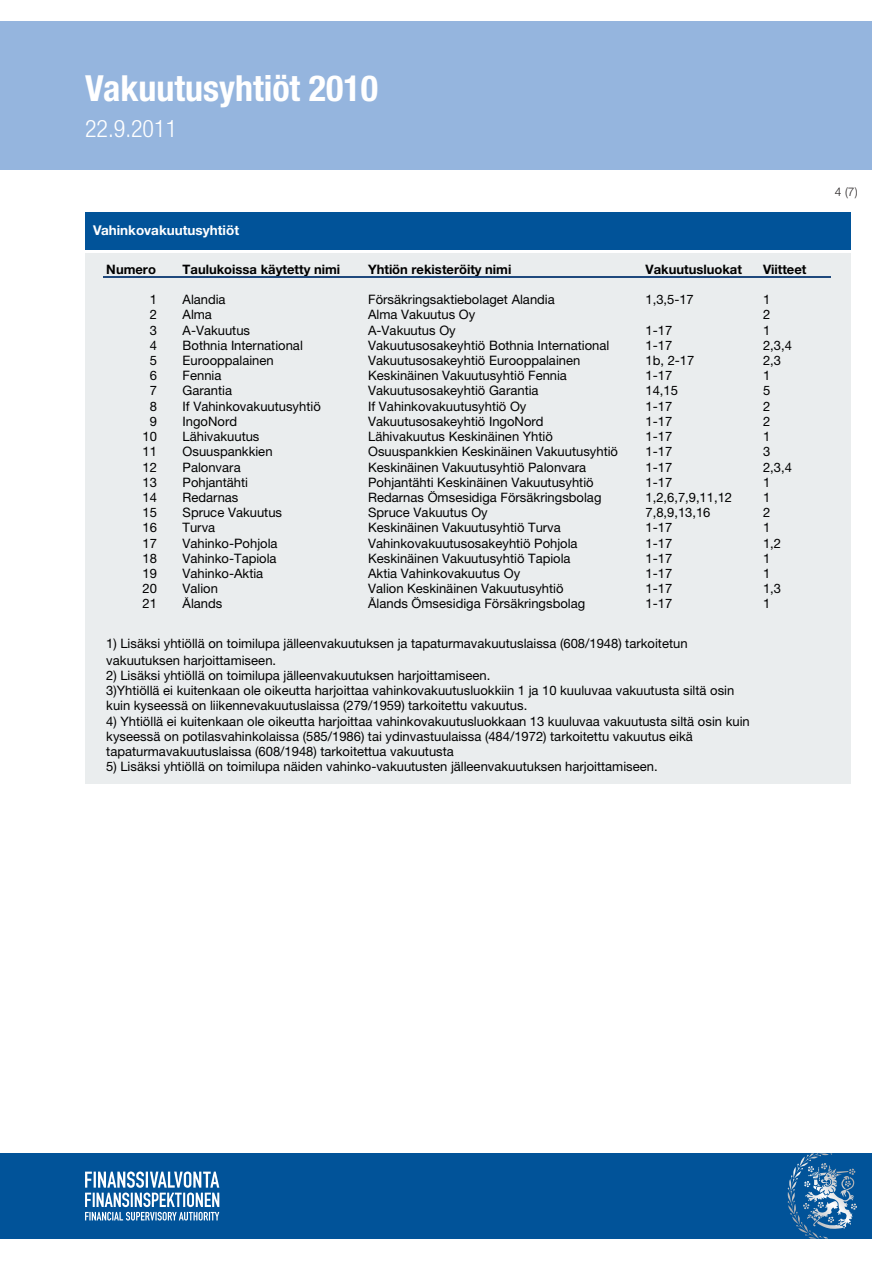
<style>
.page{position:relative;width:893px;height:1263px;background:#fff}
.page>*{position:absolute;margin:0;border:0;box-sizing:border-box;transform-origin:0 0}
.t1{font:700 condensed 36px "Helvetica Neue LT Std";color:#fff}
.t2{font:300 condensed 24px "Helvetica Neue LT Std";color:#fff}
.GRAAFIN_OTSIKKO{font:700 13.5px "Helvetica Neue LT Std";color:#fff}
.t3{font:13.05px/15.1px "Helvetica Neue LT Std";color:#000}
.t4{font:700 13.05px "Helvetica Neue LT Std";letter-spacing:-.005em;color:#000}
.t5{font:300 12px "Helvetica Neue LT Std";color:#231f20}
</style>
<div class="page">
<div style="left:0;top:21px;width:872px;height:149px;background:#95b5de"></div>
<div style="left:0;top:1153px;width:872px;height:85px;background:#015399"></div>
<svg style="left:800px;top:1153px;width:32px;height:13px"></svg>
<svg style="left:85px;top:1171px;width:134px;height:49px"></svg>
<div style="left:85px;top:213px;width:765px;height:37px;background:#015399"></div>
<div style="left:85px;top:253px;width:765px;height:531px;background:#eaedee"></div>
<hr style="left:104px;top:277px;width:727px;height:1px;background:#1f497d">
<h1 class="t1" style="left:85px;top:67px;width:294px">Vakuutusyhtiöt 2010</h1>
<h2 class="t2" style="left:85px;top:115px;width:94px">22.9.2011</h2>
<p class="GRAAFIN_OTSIKKO" style="left:93px;top:222px;width:147px">Vahinkovakuutusyhtiöt</p>
<p class="t4" style="left:106px;top:261px;width:51px">Numero</p>
<p class="t4" style="left:183px;top:261px;width:159px">Taulukoissa käytetty nimi</p>
<p class="t4" style="left:368px;top:261px;width:145px">Yhtiön rekisteröity nimi</p>
<p class="t4" style="left:645px;top:261px;width:98px">Vakuutusluokat</p>
<p class="t4" style="left:763px;top:261px;width:45px">Viitteet</p>
<p class="t3" style="left:150px;top:292px;width:9px">1</p>
<p class="t3" style="left:183px;top:292px;width:45px">Alandia</p>
<p class="t3" style="left:368px;top:292px;width:188px">Försäkringsaktiebolaget Alandia</p>
<p class="t3" style="left:645px;top:292px;width:50px">1,3,5-17</p>
<p class="t3" style="left:763px;top:292px;width:9px">1</p>
<p class="t3" style="left:150px;top:307px;width:9px">2</p>
<p class="t3" style="left:183px;top:307px;width:31px">Alma</p>
<p class="t3" style="left:368px;top:307px;width:109px">Alma Vakuutus Oy</p>
<p class="t3" style="left:763px;top:307px;width:9px">2</p>
<p class="t3" style="left:150px;top:322px;width:9px">3</p>
<p class="t3" style="left:183px;top:322px;width:69px">A-Vakuutus</p>
<p class="t3" style="left:368px;top:322px;width:89px">A-Vakuutus Oy</p>
<p class="t3" style="left:645px;top:322px;width:28px">1-17</p>
<p class="t3" style="left:763px;top:322px;width:9px">1</p>
<p class="t3" style="left:150px;top:337px;width:9px">4</p>
<p class="t3" style="left:183px;top:337px;width:122px">Bothnia International</p>
<p class="t3" style="left:368px;top:337px;width:243px">Vakuutusosakeyhtiö Bothnia International</p>
<p class="t3" style="left:645px;top:337px;width:28px">1-17</p>
<p class="t3" style="left:763px;top:337px;width:30px">2,3,4</p>
<p class="t3" style="left:150px;top:353px;width:9px">5</p>
<p class="t3" style="left:183px;top:353px;width:93px">Eurooppalainen</p>
<p class="t3" style="left:368px;top:353px;width:214px">Vakuutusosakeyhtiö Eurooppalainen</p>
<p class="t3" style="left:645px;top:353px;width:50px">1b, 2-17</p>
<p class="t3" style="left:763px;top:353px;width:20px">2,3</p>
<p class="t3" style="left:150px;top:368px;width:9px">6</p>
<p class="t3" style="left:183px;top:368px;width:40px">Fennia</p>
<p class="t3" style="left:368px;top:368px;width:200px">Keskinäinen Vakuutusyhtiö Fennia</p>
<p class="t3" style="left:645px;top:368px;width:28px">1-17</p>
<p class="t3" style="left:763px;top:368px;width:9px">1</p>
<p class="t3" style="left:150px;top:383px;width:9px">7</p>
<p class="t3" style="left:183px;top:383px;width:51px">Garantia</p>
<p class="t3" style="left:368px;top:383px;width:172px">Vakuutusosakeyhtiö Garantia</p>
<p class="t3" style="left:645px;top:383px;width:34px">14,15</p>
<p class="t3" style="left:763px;top:383px;width:9px">5</p>
<p class="t3" style="left:150px;top:398px;width:9px">8</p>
<p class="t3" style="left:183px;top:398px;width:140px">If Vahinkovakuutusyhtiö</p>
<p class="t3" style="left:368px;top:398px;width:160px">If Vahinkovakuutusyhtiö Oy</p>
<p class="t3" style="left:645px;top:398px;width:28px">1-17</p>
<p class="t3" style="left:763px;top:398px;width:9px">2</p>
<p class="t3" style="left:150px;top:413px;width:9px">9</p>
<p class="t3" style="left:183px;top:413px;width:56px">IngoNord</p>
<p class="t3" style="left:368px;top:413px;width:177px">Vakuutusosakeyhtiö IngoNord</p>
<p class="t3" style="left:645px;top:413px;width:28px">1-17</p>
<p class="t3" style="left:763px;top:413px;width:9px">2</p>
<p class="t3" style="left:143px;top:429px;width:16px">10</p>
<p class="t3" style="left:183px;top:429px;width:78px">Lähivakuutus</p>
<p class="t3" style="left:368px;top:429px;width:186px">Lähivakuutus Keskinäinen Yhtiö</p>
<p class="t3" style="left:645px;top:429px;width:28px">1-17</p>
<p class="t3" style="left:763px;top:429px;width:9px">1</p>
<p class="t3" style="left:143px;top:444px;width:16px">11</p>
<p class="t3" style="left:183px;top:444px;width:92px">Osuuspankkien</p>
<p class="t3" style="left:368px;top:444px;width:251px">Osuuspankkien Keskinäinen Vakuutusyhtiö</p>
<p class="t3" style="left:645px;top:444px;width:28px">1-17</p>
<p class="t3" style="left:763px;top:444px;width:9px">3</p>
<p class="t3" style="left:143px;top:459px;width:16px">12</p>
<p class="t3" style="left:183px;top:459px;width:60px">Palonvara</p>
<p class="t3" style="left:368px;top:459px;width:220px">Keskinäinen Vakuutusyhtiö Palonvara</p>
<p class="t3" style="left:645px;top:459px;width:28px">1-17</p>
<p class="t3" style="left:763px;top:459px;width:30px">2,3,4</p>
<p class="t3" style="left:143px;top:474px;width:16px">13</p>
<p class="t3" style="left:183px;top:474px;width:67px">Pohjantähti</p>
<p class="t3" style="left:368px;top:474px;width:227px">Pohjantähti Keskinäinen Vakuutusyhtiö</p>
<p class="t3" style="left:645px;top:474px;width:28px">1-17</p>
<p class="t3" style="left:763px;top:474px;width:9px">1</p>
<p class="t3" style="left:143px;top:489px;width:16px">14</p>
<p class="t3" style="left:183px;top:489px;width:57px">Redarnas</p>
<p class="t3" style="left:368px;top:489px;width:235px">Redarnas Ömsesidiga Försäkringsbolag</p>
<p class="t3" style="left:645px;top:489px;width:88px">1,2,6,7,9,11,12</p>
<p class="t3" style="left:763px;top:489px;width:9px">1</p>
<p class="t3" style="left:143px;top:505px;width:16px">15</p>
<p class="t3" style="left:183px;top:505px;width:101px">Spruce Vakuutus</p>
<p class="t3" style="left:368px;top:505px;width:121px">Spruce Vakuutus Oy</p>
<p class="t3" style="left:645px;top:505px;width:66px">7,8,9,13,16</p>
<p class="t3" style="left:763px;top:505px;width:9px">2</p>
<p class="t3" style="left:143px;top:520px;width:16px">16</p>
<p class="t3" style="left:183px;top:520px;width:34px">Turva</p>
<p class="t3" style="left:368px;top:520px;width:194px">Keskinäinen Vakuutusyhtiö Turva</p>
<p class="t3" style="left:645px;top:520px;width:28px">1-17</p>
<p class="t3" style="left:763px;top:520px;width:9px">1</p>
<p class="t3" style="left:143px;top:535px;width:16px">17</p>
<p class="t3" style="left:183px;top:535px;width:96px">Vahinko-Pohjola</p>
<p class="t3" style="left:368px;top:535px;width:211px">Vahinkovakuutusosakeyhtiö Pohjola</p>
<p class="t3" style="left:645px;top:535px;width:28px">1-17</p>
<p class="t3" style="left:763px;top:535px;width:20px">1,2</p>
<p class="t3" style="left:143px;top:550px;width:16px">18</p>
<p class="t3" style="left:183px;top:550px;width:96px">Vahinko-Tapiola</p>
<p class="t3" style="left:368px;top:550px;width:204px">Keskinäinen Vakuutusyhtiö Tapiola</p>
<p class="t3" style="left:645px;top:550px;width:28px">1-17</p>
<p class="t3" style="left:763px;top:550px;width:9px">1</p>
<p class="t3" style="left:143px;top:566px;width:16px">19</p>
<p class="t3" style="left:183px;top:566px;width:82px">Vahinko-Aktia</p>
<p class="t3" style="left:368px;top:566px;width:154px">Aktia Vahinkovakuutus Oy</p>
<p class="t3" style="left:645px;top:566px;width:28px">1-17</p>
<p class="t3" style="left:763px;top:566px;width:9px">1</p>
<p class="t3" style="left:143px;top:581px;width:16px">20</p>
<p class="t3" style="left:183px;top:581px;width:37px">Valion</p>
<p class="t3" style="left:368px;top:581px;width:197px">Valion Keskinäinen Vakuutusyhtiö</p>
<p class="t3" style="left:645px;top:581px;width:28px">1-17</p>
<p class="t3" style="left:763px;top:581px;width:20px">1,3</p>
<p class="t3" style="left:143px;top:596px;width:16px">21</p>
<p class="t3" style="left:183px;top:596px;width:41px">Ålands</p>
<p class="t3" style="left:368px;top:596px;width:219px">Ålands Ömsesidiga Försäkringsbolag</p>
<p class="t3" style="left:645px;top:596px;width:28px">1-17</p>
<p class="t3" style="left:763px;top:596px;width:9px">1</p>
<p class="t3" style="left:106px;top:635px;width:583px;line-height:16.5px">1) Lisäksi yhtiöllä on toimilupa jälleenvakuutuksen ja tapaturmavakuutuslaissa (608/1948) tarkoitetun vakuutuksen harjoittamiseen.</p>
<p class="t3" style="left:106px;top:667px;width:630px">2) Lisäksi yhtiöllä on toimilupa jälleenvakuutuksen harjoittamiseen.<br>3)Yhtiöllä ei kuitenkaan ole oikeutta harjoittaa vahinkovakuutusluokkiin 1 ja 10 kuuluvaa vakuutusta siltä osin kuin kyseessä on liikennevakuutuslaissa (279/1959) tarkoitettu vakuutus.</p>
<p class="t3" style="left:106px;top:713px;width:645px">4) Yhtiöllä ei kuitenkaan ole oikeutta harjoittaa vahinkovakuutusluokkaan 13 kuuluvaa vakuutusta siltä osin kuin kyseessä on potilasvahinkolaissa (585/1986) tai ydinvastuulaissa (484/1972) tarkoitettu vakuutus eikä tapaturmavakuutuslaissa (608/1948) tarkoitettua vakuutusta</p>
<p class="t3" style="left:106px;top:759px;width:553px">5) Lisäksi yhtiöllä on toimilupa näiden vahinko-vakuutusten jälleenvakuutuksen harjoittamiseen.</p>
<p class="t5" style="left:835px;top:184px;width:24px">4 (7)</p>
</div>
